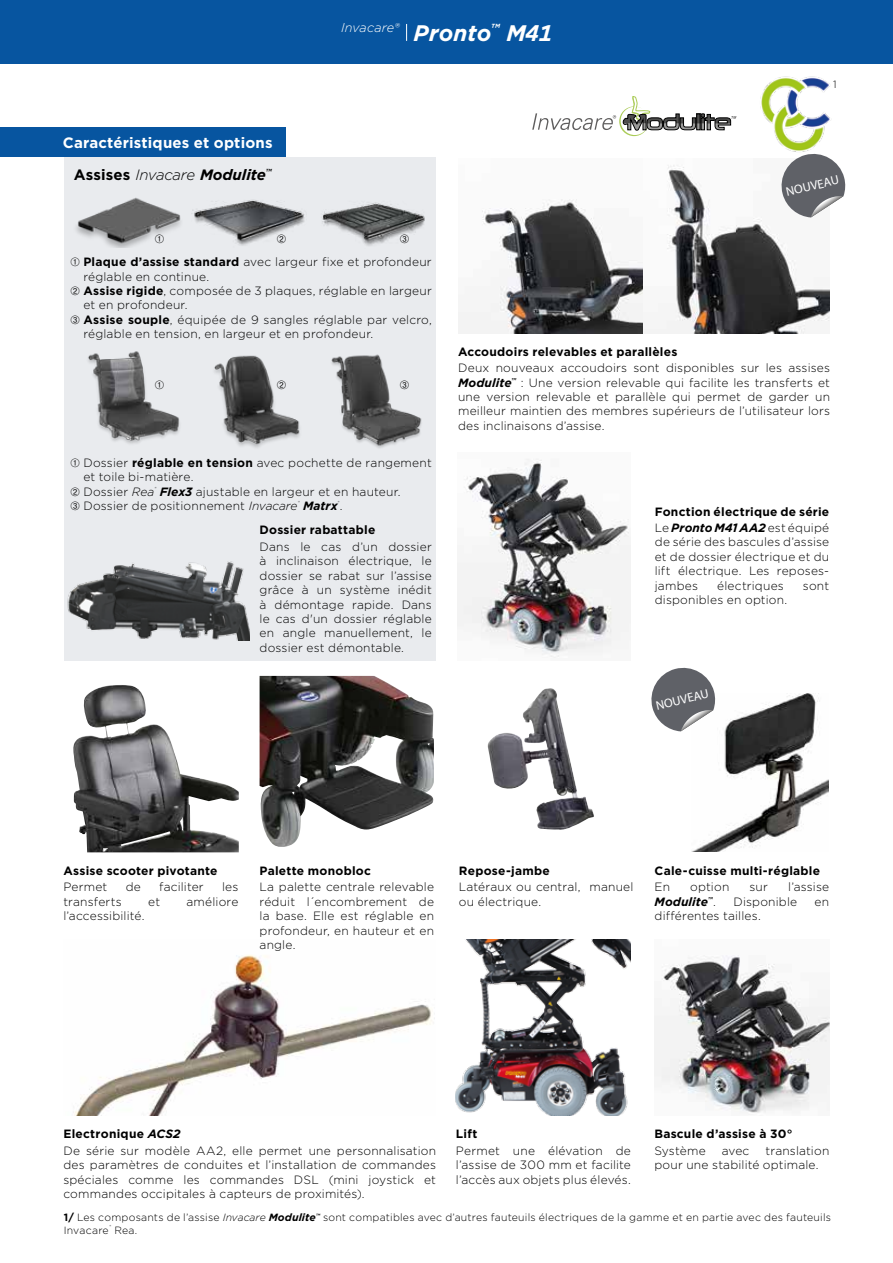
<style>
.page{position:relative;width:893px;height:1263px;background:#fff}
.page>*{position:absolute;margin:0;border:0;box-sizing:border-box;transform-origin:0 0}
.t1{font:700 15px "Gotham";letter-spacing:.01em;color:#fff}
.t2{font:italic 300 15px "Gotham";letter-spacing:-.015em;color:#000}
.t3{font:italic 300 12.75px "Gotham";letter-spacing:.01em;color:#fff}
.t4{font:12.6px "Myriad Pro";color:#fff}
.t5{font:300 12px/14.4px "Gotham";letter-spacing:.015em;color:#000;text-align:justify}
.t6{font:700 12px/16.5px "Gotham";letter-spacing:.02em;color:#000}
.t7{font:italic 700 12px "Gotham";letter-spacing:.005em;color:#000}
.t8{font:300 10.5px/12.6px "Gotham";letter-spacing:.02em;color:#000}
.t9{font:italic 300 4.35px "Gotham";color:#000}
.t10{font:300 4.35px "Gotham";color:#000}
.s1{font-weight:700;font-style:normal}
.s2{font-weight:700}
.s3{font-weight:700;font-size:22.5px}
.s4{font-weight:700;font-size:13.05px}
.s5{font-style:italic}
.s6{font-weight:700;font-style:italic}
.s7{font-weight:300;font-style:normal}
.s8{font-weight:300}
</style>
<div class="page">
<div style="left:0;top:128px;width:286px;height:29px;background:#0755a0"></div>
<div style="left:0;top:0;width:893px;height:64px;background:#0755a0"></div>
<img style="left:457px;top:459px;width:174px;height:199px">
<img style="left:73px;top:955px;width:362px;height:160px">
<img style="left:456px;top:940px;width:175px;height:175px">
<img style="left:655px;top:955px;width:175px;height:158px">
<img style="left:458px;top:165px;width:371px;height:169px">
<svg style="left:532px;top:96px;width:204px;height:40px"></svg>
<img style="left:760px;top:76px;width:71px;height:74px">
<div style="left:65px;top:157px;width:371px;height:504px;background:#e9ebee"></div>
<img style="left:322px;top:202px;width:103px;height:44px">
<img style="left:76px;top:197px;width:105px;height:51px">
<img style="left:192px;top:200px;width:113px;height:46px">
<img style="left:88px;top:351px;width:92px;height:93px">
<img style="left:331px;top:354px;width:91px;height:94px">
<img style="left:214px;top:355px;width:86px;height:93px">
<img style="left:64px;top:553px;width:186px;height:87px">
<img style="left:487px;top:688px;width:101px;height:142px">
<img style="left:73px;top:685px;width:166px;height:167px">
<img style="left:692px;top:694px;width:137px;height:158px">
<img style="left:260px;top:676px;width:174px;height:171px">
<svg style="left:778px;top:150px;width:68px;height:67px"></svg>
<svg style="left:651px;top:667px;width:65px;height:64px"></svg>
<svg style="left:406px;top:24px;width:1px;height:17px"></svg>
<svg style="left:155px;top:235px;width:9px;height:9px"></svg>
<svg style="left:277px;top:235px;width:9px;height:9px"></svg>
<svg style="left:400px;top:235px;width:9px;height:9px"></svg>
<svg style="left:155px;top:380px;width:9px;height:9px"></svg>
<svg style="left:277px;top:380px;width:9px;height:9px"></svg>
<svg style="left:400px;top:380px;width:9px;height:9px"></svg>
<p class="t1" style="left:63px;top:133px;width:211px">Caractéristiques et options</p>
<p class="t2" style="left:74px;top:165px;width:199px"><span class="s1">Assises</span> Invacare <span class="s2">Modulite</span><sup>™</sup></p>
<p class="t3" style="left:341px;top:19px;width:213px">Invacare® <span class="s3">Pronto</span><span class="s4">™</span> <span class="s3">M41</span></p>
<p class="t5" style="left:70px;top:254px;width:363px">➀ <span class="s2">Plaque d’assise standard</span> avec largeur fixe et profondeur</p>
<p class="t5" style="left:83px;top:269px;width:127px">réglable en continue.</p>
<p class="t5" style="left:70px;top:283px;width:363px">➁ <span class="s2">Assise rigide</span>, composée de 3 plaques, réglable en largeur</p>
<p class="t5" style="left:83px;top:298px;width:106px">et en profondeur.</p>
<p class="t5" style="left:70px;top:312px;width:363px">➂ <span class="s2">Assise souple</span>, équipée de 9 sangles réglable par velcro,</p>
<p class="t5" style="left:83px;top:326px;width:291px">réglable en tension, en largeur et en profondeur.</p>
<p class="t8" style="left:833px;top:78px;width:5px">1</p>
<p class="t4" style="left:784px;top:184px;width:55px;rotate:-13deg">NOUVEAU</p>
<p class="t5" style="left:70px;top:455px;width:363px">➀ Dossier <span class="s2">réglable en tension</span> avec pochette de rangement</p>
<p class="t5" style="left:83px;top:469px;width:112px">et toile bi-matière.</p>
<p class="t5" style="left:70px;top:484px;width:85px">➁ Dossier <span class="s5">Rea</span></p>
<p class="t9" style="left:154px;top:486px;width:3px">®</p>
<p class="t5" style="left:70px;top:484px;width:332px;text-indent:89px"><span class="s6">Flex3</span> ajustable en largeur et en hauteur.<br>➂ Dossier de positionnement <span class="s5">Invacare</span></p>
<p class="t9" style="left:337px;top:500px;width:3px">®</p>
<p class="t6" style="left:260px;top:522px;width:117px">Dossier rabattable</p>
<p class="t5" style="left:260px;top:539px;width:174px">Dans le cas d’un dossier à inclinaison électrique, le dossier se rabat sur l’assise grâce à un système inédit à démontage rapide. Dans le cas d'un dossier réglable en angle manuellement, le dossier est démontable.</p>
<p class="t9" style="left:298px;top:500px;width:3px">®</p>
<p class="t7" style="left:303px;top:498px;width:41px">Matrx <span class="s7">.</span></p>
<p class="t6" style="left:458px;top:343px;width:221px">Accoudoirs relevables et parallèles</p>
<p class="t5" style="left:458px;top:360px;width:373px">Deux nouveaux accoudoirs sont disponibles sur les assises <span class="s6">Modulite</span><sup>™</sup> : Une version relevable qui facilite les transferts et une version relevable et parallèle qui permet de garder un meilleur maintien des membres supérieurs de l’utilisateur lors des inclinaisons d’assise.</p>
<p class="t6" style="left:655px;top:503px;width:176px">Fonction électrique de série<br><span class="s8">Le</span> <span class="s5">Pronto M41 AA2</span> <span class="s8">est équipé</span></p>
<p class="t5" style="left:655px;top:535px;width:176px">de série des bascules d’assise et de dossier électrique et du lift électrique. Les reposes&shy;jambes</p>
<p class="t5" style="left:717px;top:578px;width:68px">électriques</p>
<p class="t5" style="left:803px;top:578px;width:28px">sont</p>
<p class="t5" style="left:655px;top:592px;width:134px">disponibles en option.</p>
<p class="t4" style="left:654px;top:698px;width:55px;rotate:-13deg">NOUVEAU</p>
<p class="t6" style="left:63px;top:862px;width:156px">Assise scooter pivotante</p>
<p class="t5" style="left:63px;top:879px;width:45px">Permet</p>
<p class="t5" style="left:126px;top:879px;width:17px">de</p>
<p class="t5" style="left:159px;top:879px;width:46px">faciliter</p>
<p class="t5" style="left:222px;top:879px;width:18px">les</p>
<p class="t5" style="left:63px;top:894px;width:60px">transferts</p>
<p class="t5" style="left:148px;top:894px;width:13px">et</p>
<p class="t5" style="left:186px;top:894px;width:53px">améliore</p>
<p class="t5" style="left:63px;top:908px;width:83px">l’accessibilité.</p>
<p class="t6" style="left:260px;top:862px;width:113px">Palette monobloc</p>
<p class="t5" style="left:260px;top:879px;width:176px">La palette centrale relevable réduit l´encombrement de la base. Elle est réglable en profondeur, en hauteur et en angle.</p>
<p class="t6" style="left:459px;top:862px;width:92px">Repose-jambe</p>
<p class="t5" style="left:459px;top:879px;width:176px">Latéraux ou central, manuel ou électrique.</p>
<p class="t6" style="left:655px;top:862px;width:167px">Cale-cuisse multi-réglable</p>
<p class="t5" style="left:655px;top:879px;width:17px">En</p>
<p class="t5" style="left:690px;top:879px;width:41px">option</p>
<p class="t5" style="left:749px;top:879px;width:20px">sur</p>
<p class="t5" style="left:788px;top:879px;width:42px">l’assise</p>
<p class="t7" style="left:655px;top:893px;width:63px">Modulite<sup>™</sup><span class="s7">.</span></p>
<p class="t5" style="left:733px;top:894px;width:65px">Disponible</p>
<p class="t5" style="left:814px;top:894px;width:16px">en</p>
<p class="t5" style="left:655px;top:908px;width:108px">différentes tailles.</p>
<p class="t5" style="left:63px;top:1125px;width:374px;line-height:16.5px"><span class="s2">Electronique</span> <span class="s6">ACS2<br></span>De série sur modèle AA2, elle permet une personnalisation</p>
<p class="t5" style="left:63px;top:1157px;width:374px">des paramètres de conduites et l’installation de commandes spéciales comme les commandes DSL (mini joystick et commandes occipitales à capteurs de proximités).</p>
<p class="t6" style="left:456px;top:1126px;width:23px">Lift</p>
<p class="t5" style="left:456px;top:1143px;width:176px">Permet une élévation de l’assise de 300 mm et facilite l’accès aux objets plus élevés.</p>
<p class="t6" style="left:654px;top:1126px;width:140px">Bascule d’assise à 30°</p>
<p class="t5" style="left:654px;top:1143px;width:53px">Système</p>
<p class="t5" style="left:722px;top:1143px;width:29px">avec</p>
<p class="t5" style="left:654px;top:1143px;width:176px;text-indent:111px">translation pour une stabilité optimale.</p>
<p class="t8" style="left:64px;top:1211px;width:769px"><span class="s2">1/</span> Les composants de l’assise <span class="s5">Invacare</span> <span class="s6">Modulite</span><sup>™</sup> sont compatibles avec d’autres fauteuils électriques de la gamme et en partie avec des fauteuils<br>Invacare</p>
<p class="t10" style="left:109px;top:1224px;width:3px">®</p>
<p class="t8" style="left:114px;top:1223px;width:24px">Rea.</p>
</div>
